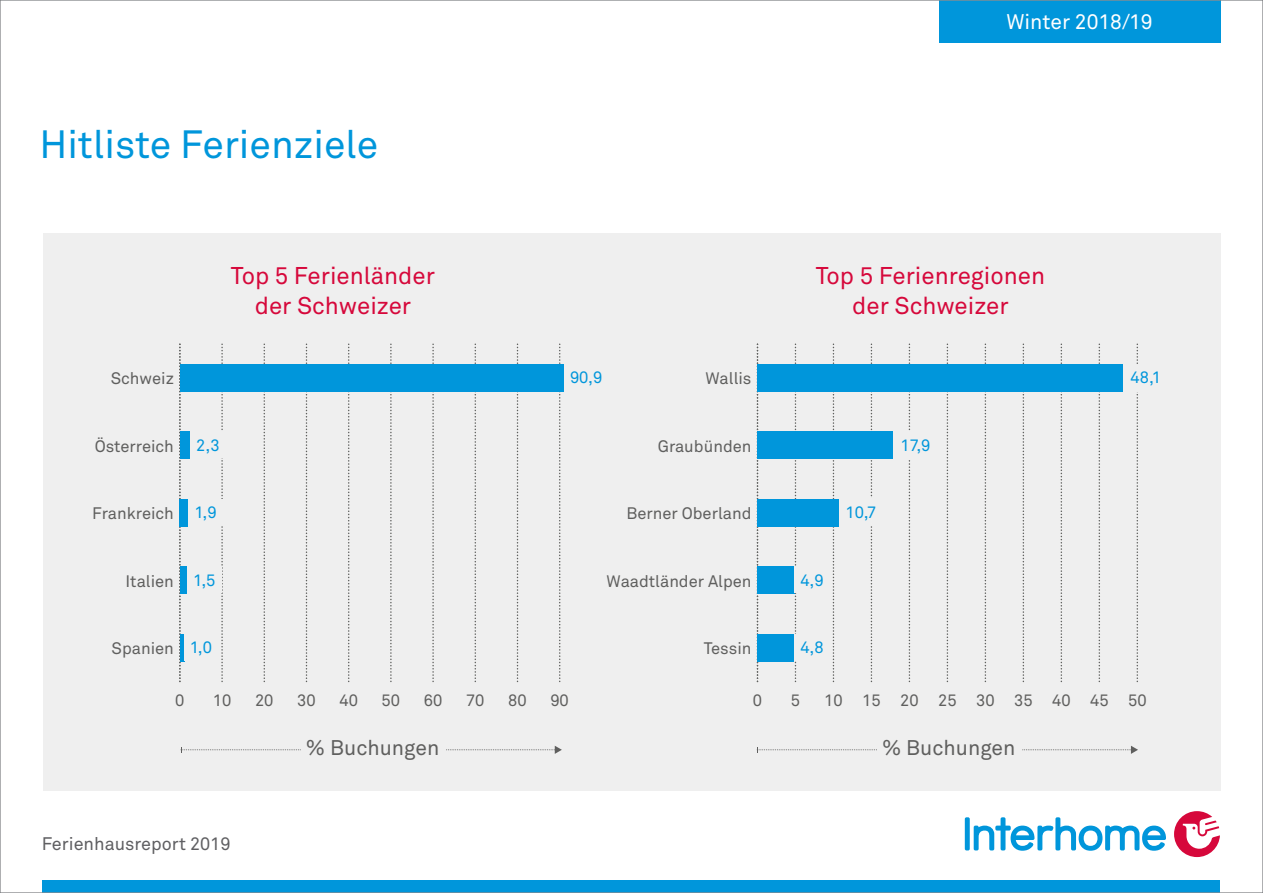
<style>
.page{position:relative;width:1263px;height:893px;background:#fff}
.page>*{position:absolute;margin:0;border:0;box-sizing:border-box;transform-origin:0 0}
.t1{font:39px "Akkurat Pro";color:#0096db}
.t2{font:24px/30px "Akkurat Pro";color:#d6083b;text-align:center}
.t3{font:21px "Akkurat Pro";color:#5f5f5e}
.t4{font:21px "Akkurat Pro";color:#fff}
.t5{font:18px "Akkurat Pro";color:#5f5f62}
.t6{font:16.5px "Akkurat Pro";color:#5f5f5e}
.t7{font:16.5px "Akkurat Pro";color:#0096db}
</style>
<div class="page">
<div style="left:43px;top:880px;width:1177px;height:13px;background:#0096db"></div>
<div style="left:965px;top:817px;width:5px;height:33px;background:#0096db;border-radius:2px"></div>
<svg style="left:974px;top:817px;width:192px;height:34px"></svg>
<svg style="left:1174px;top:811px;width:46px;height:46px"></svg>
<div style="left:939px;top:0;width:281px;height:43px;background:#0096db"></div>
<div style="left:43px;top:234px;width:1177px;height:557px;background:#efefef"></div>
<svg style="left:447px;top:746px;width:115px;height:8px"></svg>
<svg style="left:181px;top:747px;width:120px;height:5px"></svg>
<svg style="left:795px;top:344px;width:1px;height:337px"></svg>
<svg style="left:833px;top:344px;width:1px;height:337px"></svg>
<svg style="left:871px;top:344px;width:1px;height:337px"></svg>
<svg style="left:909px;top:344px;width:1px;height:337px"></svg>
<svg style="left:947px;top:344px;width:1px;height:337px"></svg>
<svg style="left:985px;top:344px;width:1px;height:337px"></svg>
<svg style="left:1022px;top:344px;width:2px;height:337px"></svg>
<svg style="left:1060px;top:344px;width:2px;height:337px"></svg>
<svg style="left:1098px;top:344px;width:2px;height:337px"></svg>
<svg style="left:1136px;top:344px;width:2px;height:337px"></svg>
<svg style="left:757px;top:344px;width:1px;height:337px"></svg>
<div style="left:757px;top:364px;width:366px;height:27px;background:#0096db"></div>
<div style="left:757px;top:432px;width:136px;height:27px;background:#0096db"></div>
<div style="left:757px;top:499px;width:82px;height:27px;background:#0096db"></div>
<div style="left:757px;top:567px;width:38px;height:27px;background:#0096db"></div>
<div style="left:757px;top:634px;width:37px;height:27px;background:#0096db"></div>
<svg style="left:221px;top:344px;width:2px;height:337px"></svg>
<svg style="left:264px;top:344px;width:1px;height:337px"></svg>
<svg style="left:306px;top:344px;width:1px;height:337px"></svg>
<svg style="left:348px;top:344px;width:1px;height:337px"></svg>
<svg style="left:390px;top:344px;width:2px;height:337px"></svg>
<svg style="left:432px;top:344px;width:2px;height:337px"></svg>
<svg style="left:474px;top:344px;width:2px;height:337px"></svg>
<svg style="left:517px;top:344px;width:1px;height:337px"></svg>
<svg style="left:559px;top:344px;width:1px;height:337px"></svg>
<svg style="left:179px;top:344px;width:2px;height:337px"></svg>
<div style="left:180px;top:364px;width:383px;height:27px;background:#0096db"></div>
<div style="left:180px;top:432px;width:10px;height:27px;background:#0096db"></div>
<div style="left:180px;top:499px;width:8px;height:27px;background:#0096db"></div>
<div style="left:180px;top:567px;width:6px;height:27px;background:#0096db"></div>
<hr style="left:180px;top:634px;width:4px;height:27px;background:#0096db">
<svg style="left:1023px;top:746px;width:115px;height:8px"></svg>
<svg style="left:757px;top:747px;width:120px;height:5px"></svg>
<div style="left:187px;top:566px;width:35px;height:27px;background:#efefef"></div>
<div style="left:188px;top:499px;width:35px;height:27px;background:#efefef"></div>
<div style="left:190px;top:431px;width:35px;height:27px;background:#efefef"></div>
<div style="left:794px;top:634px;width:35px;height:27px;background:#efefef"></div>
<div style="left:794px;top:566px;width:35px;height:27px;background:#efefef"></div>
<div style="left:894px;top:431px;width:47px;height:27px;background:#efefef"></div>
<div style="left:839px;top:499px;width:47px;height:27px;background:#efefef"></div>
<div style="left:1124px;top:364px;width:47px;height:27px;background:#efefef"></div>
<p class="t4" style="left:1006px;top:10px;width:148px">Winter 2018/19</p>
<h1 class="t1" style="left:39px;top:122px;width:340px">Hitliste Ferienziele</h1>
<h2 class="t2" style="left:231px;top:261px;width:206px">Top 5 Ferienländer der Schweizer</h2>
<h2 class="t2" style="left:816px;top:261px;width:231px">Top 5 Ferienregionen der Schweizer</h2>
<p class="t6" style="left:111px;top:369px;width:65px">Schweiz</p>
<p class="t7" style="left:570px;top:368px;width:34px">90,9</p>
<p class="t7" style="left:1130px;top:368px;width:32px">48,1</p>
<p class="t6" style="left:705px;top:369px;width:47px">Wallis</p>
<p class="t6" style="left:95px;top:436px;width:81px">Österreich</p>
<p class="t7" style="left:196px;top:435px;width:25px">2,3</p>
<p class="t6" style="left:658px;top:436px;width:95px">Graubünden</p>
<p class="t7" style="left:900px;top:435px;width:32px">17,9</p>
<p class="t6" style="left:92px;top:504px;width:83px">Frankreich</p>
<p class="t7" style="left:194px;top:503px;width:24px">1,9</p>
<p class="t6" style="left:626px;top:504px;width:127px">Berner Oberland</p>
<p class="t7" style="left:845px;top:503px;width:33px">10,7</p>
<p class="t6" style="left:126px;top:571px;width:50px">Italien</p>
<p class="t7" style="left:193px;top:570px;width:24px">1,5</p>
<p class="t6" style="left:607px;top:571px;width:146px">Waadtländer Alpen</p>
<p class="t7" style="left:800px;top:570px;width:25px">4,9</p>
<p class="t6" style="left:112px;top:639px;width:64px">Spanien</p>
<p class="t7" style="left:190px;top:638px;width:24px">1,0</p>
<p class="t6" style="left:704px;top:639px;width:49px">Tessin</p>
<p class="t7" style="left:800px;top:638px;width:25px">4,8</p>
<p class="t6" style="left:175px;top:691px;width:11px">0</p>
<p class="t6" style="left:213px;top:691px;width:20px">10</p>
<p class="t6" style="left:255px;top:691px;width:20px">20</p>
<p class="t6" style="left:297px;top:691px;width:20px">30</p>
<p class="t6" style="left:339px;top:691px;width:20px">40</p>
<p class="t6" style="left:382px;top:691px;width:20px">50</p>
<p class="t6" style="left:424px;top:691px;width:20px">60</p>
<p class="t6" style="left:466px;top:691px;width:20px">70</p>
<p class="t6" style="left:508px;top:691px;width:20px">80</p>
<p class="t6" style="left:550px;top:691px;width:20px">90</p>
<p class="t5" style="left:42px;top:834px;width:190px">Ferienhausreport 2019</p>
<p class="t3" style="left:306px;top:736px;width:135px">% Buchungen</p>
<p class="t6" style="left:753px;top:691px;width:11px">0</p>
<p class="t6" style="left:791px;top:691px;width:11px">5</p>
<p class="t6" style="left:824px;top:691px;width:324px">10 15 20 25 30 35 40 45 50</p>
<p class="t3" style="left:882px;top:736px;width:135px">% Buchungen</p>
</div>
